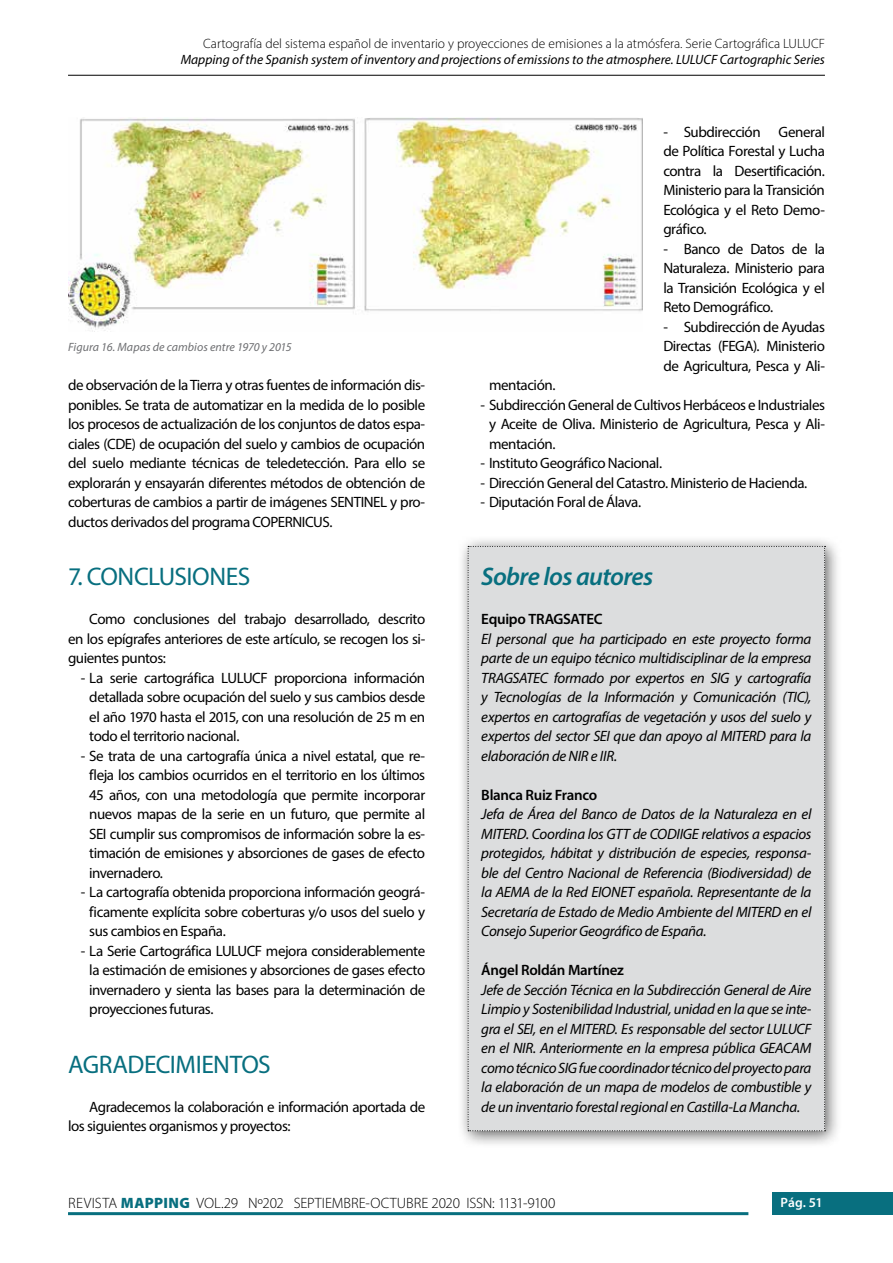
<style>
.page{position:relative;width:893px;height:1263px;background:#fff}
.page>*{position:absolute;margin:0;border:0;box-sizing:border-box;transform-origin:0 0}
.t1{font:25.5px "Myriad Pro";letter-spacing:-.02em;color:#086f7f}
.t2{font:italic 600 25.5px "Myriad Pro";letter-spacing:-.025em;color:#086f7f}
.t3{font:15px/19.5px "Myriad Pro";letter-spacing:-.03em;color:#000;text-align:justify}
.t4{font:italic 15px/19.5px "Myriad Pro";letter-spacing:-.02em;color:#000;text-align:justify}
.t5{font:300 15px "Myriad Pro";letter-spacing:-.005em;color:#000}
.t6{font:600 15px "Myriad Pro";letter-spacing:-.02em;color:#000}
.t7{font:italic 13.5px "Myriad Pro";color:#000}
.t8{font:300 13.5px "Myriad Pro";color:#000}
.t9{font:600 13.5px "Myriad Pro";color:#fff}
.t10{font:italic 12px "Myriad Pro";color:#6d6e71}
.s1{font-weight:900;color:#086f7f}
</style>
<div class="page">
<div style="left:772px;top:1193px;width:121px;height:22px;background:#086f7f"></div>
<hr style="left:68px;top:1212px;width:680px;height:3px;background:#086f7f">
<hr style="left:68px;top:75px;width:757px;height:1px;background:#000">
<img style="left:68px;top:117px;width:574px;height:214px">
<div style="left:457px;top:535px;width:385px;height:613px;background:#000;opacity:.61"></div>
<div style="left:468px;top:546px;width:358px;height:585px;background:#dcddde"></div>
<p class="t8" style="left:203px;top:36px;width:623px">Cartografía del sistema español de inventario y proyecciones de emisiones a la atmósfera. Serie Cartográfica LULUCF</p>
<p class="t7" style="left:181px;top:52px;width:646px">Mapping of the Spanish system of inventory and projections of emissions to the atmosphere. LULUCF Cartographic Series</p>
<p class="t10" style="left:68px;top:340px;width:225px">Figura 16. Mapas de cambios entre 1970 y 2015</p>
<p class="t3" style="left:68px;top:375px;width:359px">de observación de la Tierra y otras fuentes de información dis&shy;ponibles. Se trata de automatizar en la medida de lo posible los procesos de actualización de los conjuntos de datos espa&shy;ciales (CDE) de ocupación del suelo y cambios de ocupación del suelo mediante técnicas de teledetección. Para ello se explorarán y ensayarán diferentes métodos de obtención de coberturas de cambios a partir de imágenes SENTINEL y pro&shy;ductos derivados del programa COPERNICUS.</p>
<h1 class="t1" style="left:68px;top:561px;width:184px">7. CONCLUSIONES</h1>
<p class="t3" style="left:68px;top:609px;width:359px;text-indent:21px">Como conclusiones del trabajo desarrollado, descrito en los epígrafes anteriores de este artículo, se recogen los si&shy;guientes puntos:</p>
<p class="t3" style="left:89px;top:667px;width:337px;text-indent:-9px">- La serie cartográfica LULUCF proporciona información detallada sobre ocupación del suelo y sus cambios desde el año 1970 hasta el 2015, con una resolución de 25 m en todo el territorio nacional.</p>
<p class="t3" style="left:89px;top:745px;width:337px;text-indent:-9px">- Se trata de una cartografía única a nivel estatal, que re&shy;fleja los cambios ocurridos en el territorio en los últimos 45 años, con una metodología que permite incorporar nuevos mapas de la serie en un futuro, que permite al SEI cumplir sus compromisos de información sobre la es&shy;timación de emisiones y absorciones de gases de efecto invernadero.</p>
<p class="t3" style="left:89px;top:882px;width:337px;text-indent:-9px">- La cartografía obtenida proporciona información geográ&shy;ficamente explícita sobre coberturas y/o usos del suelo y sus cambios en España.</p>
<p class="t3" style="left:89px;top:940px;width:337px;text-indent:-9px">- La Serie Cartográfica LULUCF mejora considerablemente la estimación de emisiones y absorciones de gases efecto invernadero y sienta las bases para la determinación de proyecciones futuras.</p>
<h1 class="t1" style="left:68px;top:1048px;width:204px">AGRADECIMIENTOS</h1>
<p class="t3" style="left:68px;top:1096px;width:359px;text-indent:21px">Agradecemos la colaboración e información aportada de los siguientes organismos y proyectos:</p>
<p class="t3" style="left:663px;top:121px;width:163px">- Subdirección General de Política Forestal y Lucha contra la Desertificación.<br>Ministerio para la Transición Ecológica y el Reto Demo&shy;gráfico.</p>
<p class="t3" style="left:663px;top:238px;width:163px">- Banco de Datos de la Naturaleza. Ministerio para la Transición Ecológica y el Reto Demográfico.</p>
<p class="t3" style="left:663px;top:316px;width:163px">- Subdirección de Ayudas Directas (FEGA). Ministerio de Agricultura, Pesca y Ali-</p>
<p class="t3" style="left:489px;top:375px;width:68px">mentación.</p>
<p class="t3" style="left:489px;top:394px;width:337px;text-indent:-9px">- Subdirección General de Cultivos Herbáceos e Industriales y Aceite de Oliva. Ministerio de Agricultura, Pesca y Ali&shy;mentación.</p>
<p class="t3" style="left:480px;top:453px;width:183px">- Instituto Geográfico Nacional.</p>
<p class="t3" style="left:480px;top:472px;width:328px">- Dirección General del Catastro. Ministerio de Hacienda.</p>
<p class="t3" style="left:480px;top:492px;width:162px">- Diputación Foral de Álava.</p>
<h1 class="t2" style="left:481px;top:560px;width:173px">Sobre los autores</h1>
<p class="t6" style="left:481px;top:609px;width:123px">Equipo TRAGSATEC</p>
<p class="t4" style="left:481px;top:628px;width:332px">El personal que ha participado en este proyecto forma parte de un equipo técnico multidisciplinar de la empresa TRAGSATEC formado por expertos en SIG y cartografía y Tecnologías de la Información y Comunicación (TIC), expertos en cartografías de vegetación y usos del suelo y expertos del sector SEI que dan apoyo al MITERD para la elaboración de NIR e IIR.</p>
<p class="t6" style="left:481px;top:785px;width:118px">Blanca Ruiz Franco</p>
<p class="t4" style="left:481px;top:804px;width:332px">Jefa de Área del Banco de Datos de la Naturaleza en el MITERD. Coordina los GTT de CODIIGE relativos a espacios protegidos, hábitat y distribución de especies, responsa&shy;ble del Centro Nacional de Referencia (Biodiversidad) de la AEMA de la Red EIONET española. Representante de la Secretaría de Estado de Medio Ambiente del MITERD en el Consejo Superior Geográfico de España.</p>
<p class="t6" style="left:481px;top:960px;width:144px">Ángel Roldán Martínez</p>
<p class="t4" style="left:481px;top:979px;width:332px">Jefe de Sección Técnica en la Subdirección General de Aire Limpio y Sostenibilidad Industrial, unidad en la que se inte&shy;gra el SEI, en el MITERD. Es responsable del sector LULUCF en el NIR. Anteriormente en la empresa pública GEACAM como técnico SIG fue coordinador técnico del proyecto para la elaboración de un mapa de modelos de combustible y de un inventario forestal regional en Castilla-La Mancha.</p>
<p class="t5" style="left:68px;top:1194px;width:489px">REVISTA <span class="s1">MAPPING</span> VOL.29 Nº202 SEPTIEMBRE-OCTUBRE 2020 ISSN: 1131-9100</p>
<p class="t9" style="left:781px;top:1194px;width:44px">Pág. 51</p>
</div>
